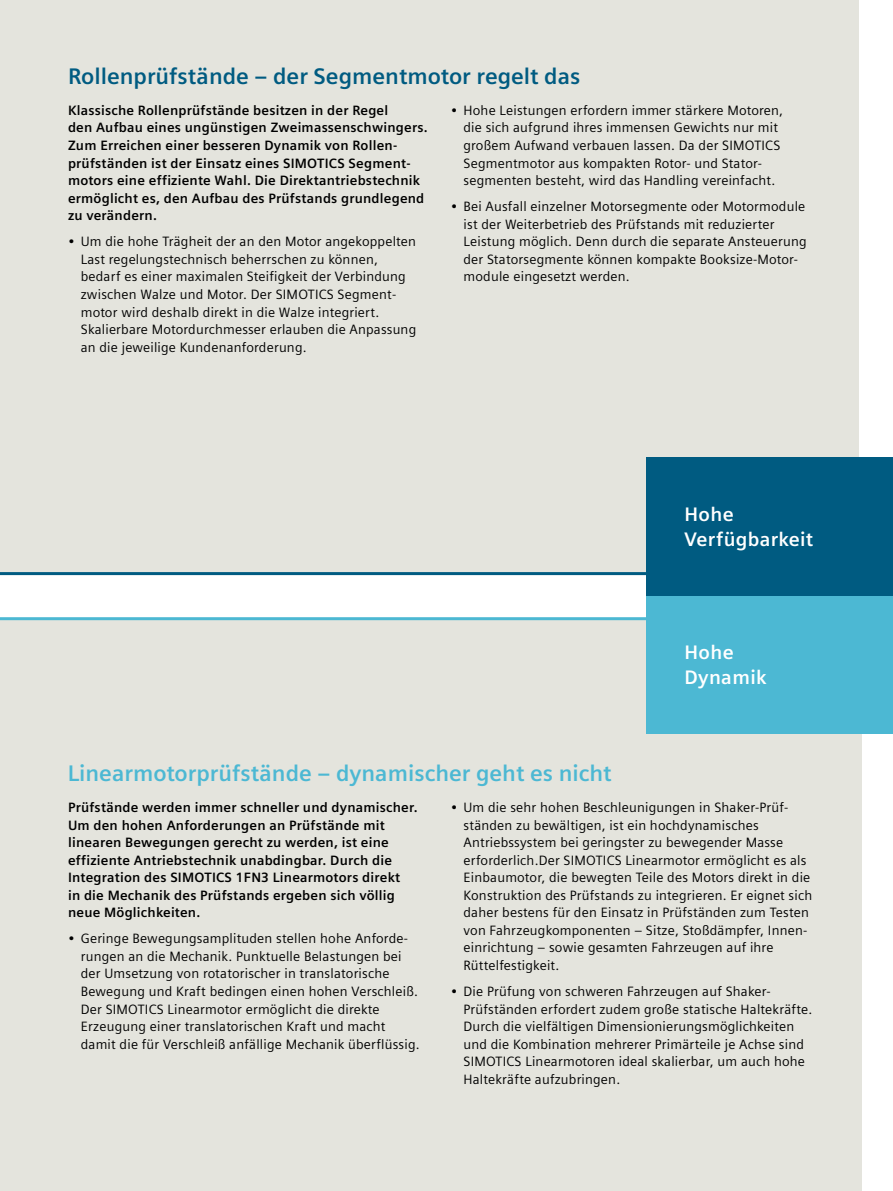
<style>
.page{position:relative;width:893px;height:1191px;background:#fff}
.page>*{position:absolute;margin:0;border:0;box-sizing:border-box;transform-origin:0 0}
.t1{font:700 22.5px "Siemens Sans Global";color:#4cb8d3}
.t2{font:700 22.5px "Siemens Sans Global";color:#005b81}
.t3{font:700 19.5px/25.3px "Siemens Sans Global";letter-spacing:.015em;color:#fff}
.t4{font:13.5px/17.5px "Siemens Sans Global";letter-spacing:.015em;color:#000}
.t5{font:700 13.5px/17.5px "Siemens Sans Global";letter-spacing:.015em;color:#000}
</style>
<div class="page">
<div style="left:0;top:618px;width:861px;height:573px;background:#e4e4dd"></div>
<div style="left:0;top:0;width:859px;height:574px;background:#e4e4dd"></div>
<div style="left:646px;top:595px;width:247px;height:138px;background:#4cb8d3"></div>
<div style="left:646px;top:457px;width:247px;height:138px;background:#005b81"></div>
<hr style="left:0;top:617px;width:668px;height:3px;background:#4cb8d3">
<hr style="left:0;top:572px;width:668px;height:3px;background:#005b81">
<h1 class="t2" style="left:68px;top:63px;width:514px">Rollenprüfstände – der Segmentmotor regelt das</h1>
<p class="t5" style="left:68px;top:101px;width:361px">Klassische Rollenprüfstände besitzen in der Regel<br>den Aufbau eines ungünstigen Zweimassenschwingers.<br>Zum Erreichen einer besseren Dynamik von Rollen&shy;prüfständen ist der Einsatz eines SIMOTICS Segment-- motors eine effiziente Wahl. Die Direktantriebstechnik ermöglicht es, den Aufbau des Prüfstands grundlegend zu verändern.</p>
<p class="t4" style="left:81px;top:233px;width:337px;text-indent:-13px">• Um die hohe Trägheit der an den Motor angekoppelten Last regelungstechnisch beherrschen zu können, bedarf es einer maximalen Steifigkeit der Verbindung zwischen Walze und Motor. Der SIMOTICS Segment&shy;motor wird deshalb direkt in die Walze integriert.<br>Skalierbare Motordurchmesser erlauben die Anpassung an die jeweilige Kundenanforderung.</p>
<p class="t4" style="left:463px;top:102px;width:321px;text-indent:-13px">• Hohe Leistungen erfordern immer stärkere Motoren, die sich aufgrund ihres immensen Gewichts nur mit großem Aufwand verbauen lassen. Da der SIMOTICS Segmentmotor aus kompakten Rotor- und Stator&shy;segmenten besteht, wird das Handling vereinfacht.</p>
<p class="t4" style="left:463px;top:198px;width:345px;text-indent:-13px">• Bei Ausfall einzelner Motorsegmente oder Motormodule ist der Weiterbetrieb des Prüfstands mit reduzierter Leistung möglich. Denn durch die separate Ansteuerung der Statorsegmente können kompakte Booksize-Motor&shy;module eingesetzt werden.</p>
<h2 class="t3" style="left:685px;top:501px;width:130px">Hohe<br>Verfügbarkeit</h2>
<h2 class="t3" style="left:685px;top:639px;width:83px">Hohe<br>Dynamik</h2>
<h1 class="t1" style="left:68px;top:760px;width:545px">Linearmotorprüfstände – dynamischer geht es nicht</h1>
<p class="t5" style="left:68px;top:798px;width:351px">Prüfstände werden immer schneller und dynamischer.<br>Um den hohen Anforderungen an Prüfstände mit linearen Bewegungen gerecht zu werden, ist eine effiziente Antriebstechnik unabdingbar. Durch die Integration des SIMOTICS 1FN3 Linearmotors direkt<br>in die Mechanik des Prüfstands ergeben sich völlig neue Möglichkeiten.</p>
<p class="t4" style="left:81px;top:930px;width:340px;text-indent:-13px">• Geringe Bewegungsamplituden stellen hohe Anforde&shy;rungen an die Mechanik. Punktuelle Belastungen bei der Umsetzung von rotatorischer in translatorische Bewegung und Kraft bedingen einen hohen Verschleiß.<br>Der SIMOTICS Linearmotor ermöglicht die direkte Erzeugung einer translatorischen Kraft und macht damit die für Verschleiß anfällige Mechanik überflüssig.</p>
<p class="t4" style="left:463px;top:799px;width:350px;text-indent:-13px">• Um die sehr hohen Beschleunigungen in Shaker-Prüf&shy;ständen zu bewältigen, ist ein hochdynamisches Antriebssystem bei geringster zu bewegender Masse erforderlich.Der SIMOTICS Linearmotor ermöglicht es als Einbaumotor, die bewegten Teile des Motors direkt in die Konstruktion des Prüfstands zu integrieren. Er eignet sich daher bestens für den Einsatz in Prüfständen zum Testen von Fahrzeugkomponenten – Sitze, Stoßdämpfer, Innen&shy;einrichtung – sowie gesamten Fahrzeugen auf ihre Rüttelfestigkeit.</p>
<p class="t4" style="left:463px;top:983px;width:350px;text-indent:-13px">• Die Prüfung von schweren Fahrzeugen auf Shaker-Prüfständen erfordert zudem große statische Haltekräfte.<br>Durch die vielfältigen Dimensionierungsmöglichkeiten und die Kombination mehrerer Primärteile je Achse sind SIMOTICS Linearmotoren ideal skalierbar, um auch hohe Haltekräfte aufzubringen.</p>
</div>
